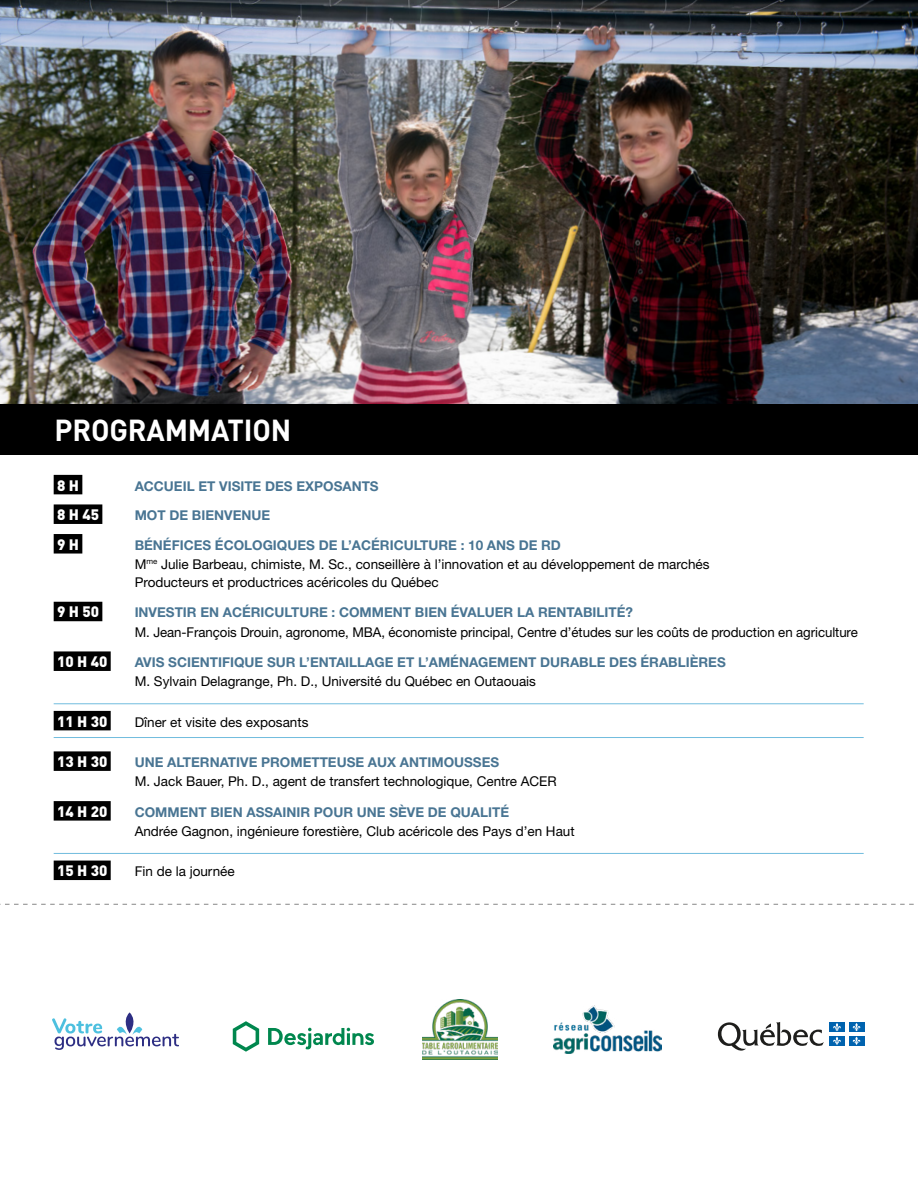
<style>
.page{position:relative;width:918px;height:1188px;background:#fff}
.page>*{position:absolute;margin:0;border:0;box-sizing:border-box;transform-origin:0 0}
.t1{font:700 30px "DINOT";letter-spacing:-.005em;color:#fff;scale:.96 1}
._3_titre_conference{font:900 15px "DINOT";color:#fff}
._3_diner{font:900 15px "DINOT";color:#fff}
._3_Fin_de_la_journée{font:900 15px "DINOT";color:#fff}
._3_txt_nom_fonction{font:13.5px/18px "Helvetica Neue LT Std";color:#000}
._3_titre_conference-2{font:700 13.5px "Helvetica Neue LT Std";color:#497593}
._3_diner-2{font:13.5px "Helvetica Neue LT Std";color:#000}
._3_Fin_de_la_journée-2{font:13.5px "Helvetica Neue LT Std";color:#000}
</style>
<div class="page">
<img style="left:0;top:0;width:918px;height:404px">
<div style="left:0;top:404px;width:918px;height:50px;background:#000"></div>
<div style="left:54px;top:475px;width:28px;height:19px;background:#000"></div>
<div style="left:54px;top:504px;width:48px;height:20px;background:#000"></div>
<div style="left:54px;top:534px;width:28px;height:20px;background:#000"></div>
<div style="left:54px;top:602px;width:48px;height:19px;background:#000"></div>
<div style="left:54px;top:651px;width:57px;height:20px;background:#000"></div>
<hr style="left:54px;top:703px;width:810px;height:1px;background:#70bcde">
<hr style="left:54px;top:737px;width:810px;height:1px;background:#70bcde">
<div style="left:54px;top:711px;width:57px;height:19px;background:#000"></div>
<div style="left:54px;top:751px;width:57px;height:20px;background:#000"></div>
<div style="left:54px;top:801px;width:57px;height:20px;background:#000"></div>
<hr style="left:54px;top:853px;width:810px;height:1px;background:#70bcde">
<div style="left:54px;top:861px;width:57px;height:19px;background:#000"></div>
<svg style="left:0;top:904px;width:914px;height:1px"></svg>
<svg style="left:718px;top:1022px;width:106px;height:29px"></svg>
<div style="left:829px;top:1022px;width:16px;height:10px;background:#0063af"></div>
<svg style="left:833px;top:1023px;width:8px;height:8px"></svg>
<div style="left:849px;top:1022px;width:15px;height:10px;background:#0063af"></div>
<svg style="left:853px;top:1023px;width:8px;height:8px"></svg>
<div style="left:829px;top:1036px;width:16px;height:9px;background:#0063af"></div>
<svg style="left:833px;top:1037px;width:8px;height:8px"></svg>
<div style="left:849px;top:1036px;width:15px;height:9px;background:#0063af"></div>
<svg style="left:853px;top:1037px;width:8px;height:8px"></svg>
<svg style="left:52px;top:1012px;width:127px;height:38px"></svg>
<svg style="left:233px;top:1021px;width:26px;height:31px"></svg>
<svg style="left:268px;top:1028px;width:106px;height:21px"></svg>
<img style="left:554px;top:1006px;width:107px;height:47px">
<img style="left:422px;top:999px;width:76px;height:61px">
<p class="t1" style="left:55px;top:409px;width:248px">PROGRAMMATION</p>
<p class="_3_titre_conference" style="left:57px;top:475px;width:23px">8 H</p>
<p class="_3_titre_conference-2" style="left:135px;top:477px;width:246px">ACCUEIL ET VISITE DES EXPOSANTS</p>
<p class="_3_titre_conference" style="left:57px;top:505px;width:44px">8 H 45</p>
<p class="_3_titre_conference-2" style="left:135px;top:507px;width:137px">MOT DE BIENVENUE</p>
<p class="_3_titre_conference" style="left:57px;top:534px;width:23px">9 H</p>
<p class="_3_titre_conference-2" style="left:135px;top:537px;width:428px">BÉNÉFICES ÉCOLOGIQUES DE L’ACÉRICULTURE : 10 ANS DE RD</p>
<p class="_3_txt_nom_fonction" style="left:135px;top:555px;width:576px">M<sup>me</sup> Julie Barbeau, chimiste, M. Sc., conseillère à l’innovation et au développement de marchés<br>Producteurs et productrices acéricoles du Québec</p>
<p class="_3_titre_conference" style="left:57px;top:602px;width:44px">9 H 50</p>
<p class="_3_titre_conference-2" style="left:135px;top:604px;width:500px">INVESTIR EN ACÉRICULTURE : COMMENT BIEN ÉVALUER LA RENTABILITÉ?</p>
<p class="_3_txt_nom_fonction" style="left:135px;top:623px;width:725px">M. Jean-François Drouin, agronome, MBA, économiste principal, Centre d’études sur les coûts de production en agriculture</p>
<p class="_3_titre_conference" style="left:57px;top:652px;width:52px">10 H 40</p>
<p class="_3_titre_conference-2" style="left:135px;top:654px;width:593px">AVIS SCIENTIFIQUE SUR L’ENTAILLAGE ET L’AMÉNAGEMENT DURABLE DES ÉRABLIÈRES</p>
<p class="_3_txt_nom_fonction" style="left:135px;top:672px;width:403px">M. Sylvain Delagrange, Ph. D., Université du Québec en Outaouais</p>
<p class="_3_diner" style="left:57px;top:711px;width:52px">11 H 30</p>
<p class="_3_diner-2" style="left:135px;top:714px;width:175px">Dîner et visite des exposants</p>
<p class="_3_titre_conference" style="left:57px;top:752px;width:52px">13 H 30</p>
<p class="_3_titre_conference-2" style="left:135px;top:754px;width:366px">UNE ALTERNATIVE PROMETTEUSE AUX ANTIMOUSSES</p>
<p class="_3_txt_nom_fonction" style="left:135px;top:772px;width:424px">M. Jack Bauer, Ph. D., agent de transfert technologique, Centre ACER</p>
<p class="_3_titre_conference" style="left:57px;top:801px;width:52px">14 H 20</p>
<p class="_3_titre_conference-2" style="left:135px;top:804px;width:376px">COMMENT BIEN ASSAINIR POUR UNE SÈVE DE QUALITÉ</p>
<p class="_3_txt_nom_fonction" style="left:135px;top:822px;width:442px">Andrée Gagnon, ingénieure forestière, Club acéricole des Pays d’en Haut</p>
<p class="_3_Fin_de_la_journée" style="left:57px;top:861px;width:52px">15 H 30</p>
<p class="_3_Fin_de_la_journée-2" style="left:135px;top:863px;width:102px">Fin de la journée</p>
</div>
